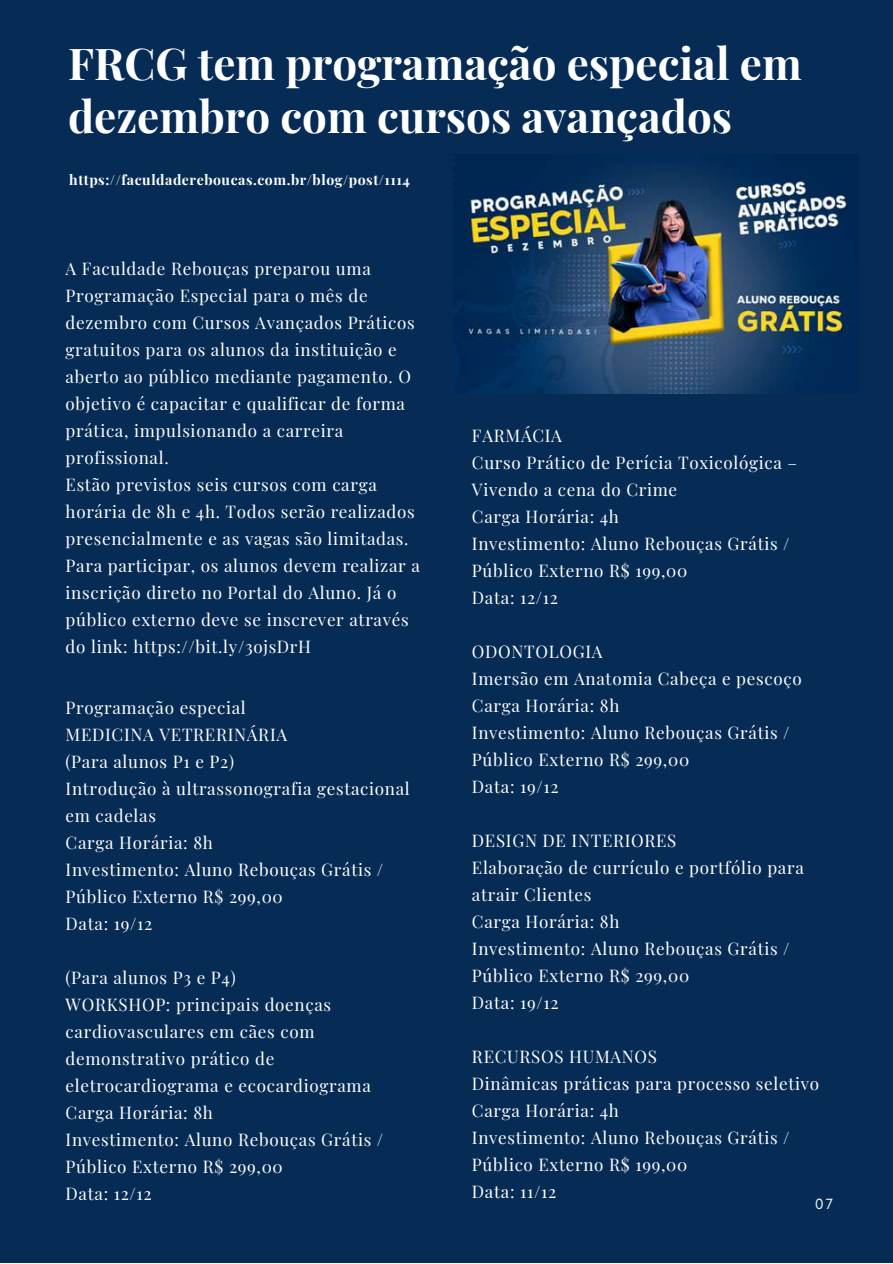
<style>
.page{position:relative;width:893px;height:1264px;background:#fff}
.page>*{position:absolute;margin:0;border:0;box-sizing:border-box;transform-origin:0 0}
.t1{font:700 43.95px/52.8px "Playfair Display";color:#fff}
.t2{font:17.1px/27px "Playfair Display";letter-spacing:.04em;color:#fff}
.t3{font:15.15px "Glacial Indifference";color:#fff}
.t4{font:700 14.1px "Playfair Display";letter-spacing:.04em;color:#fff}
</style>
<div class="page">
<div style="left:0;top:0;width:892px;height:1262px;background:#062c56"></div>
<img style="left:454px;top:173px;width:398px;height:220px">
<h1 class="t1" style="left:68px;top:36px;width:735px">FRCG tem programação especial em dezembro com cursos avançados</h1>
<p class="t4" style="left:69px;top:170px;width:342px">https://faculdadereboucas.com.br/blog/post/1114</p>
<p class="t2" style="left:66px;top:254px;width:356px">A Faculdade Rebouças preparou uma Programação Especial para o mês de dezembro com Cursos Avançados Práticos gratuitos para os alunos da instituição e aberto ao público mediante pagamento. O objetivo é capacitar e qualificar de forma prática, impulsionando a carreira profissional.<br>Estão previstos seis cursos com carga horária de 8h e 4h. Todos serão realizados presencialmente e as vagas são limitadas.<br>Para participar, os alunos devem realizar a inscrição direto no Portal do Aluno. Já o público externo deve se inscrever através do link: https://bit.ly/3ojsDrH</p>
<p class="t2" style="left:66px;top:693px;width:345px">Programação especial<br>MEDICINA VETRERINÁRIA<br>(Para alunos P1 e P2)<br>Introdução à ultrassonografia gestacional em cadelas<br>Carga Horária: 8h<br>Investimento: Aluno Rebouças Grátis /<br>Público Externo R$ 299,00<br>Data: 19/12</p>
<p class="t2" style="left:66px;top:962px;width:319px">(Para alunos P3 e P4)<br>WORKSHOP: principais doenças cardiovasculares em cães com demonstrativo prático de eletrocardiograma e ecocardiograma<br>Carga Horária: 8h<br>Investimento: Aluno Rebouças Grátis /<br>Público Externo R$ 299,00<br>Data: 12/12</p>
<p class="t2" style="left:472px;top:421px;width:327px">FARMÁCIA<br>Curso Prático de Perícia Toxicológica –<br>Vivendo a cena do Crime<br>Carga Horária: 4h<br>Investimento: Aluno Rebouças Grátis /<br>Público Externo R$ 199,00<br>Data: 12/12</p>
<p class="t2" style="left:472px;top:637px;width:331px">ODONTOLOGIA<br>Imersão em Anatomia Cabeça e pescoço<br>Carga Horária: 8h<br>Investimento: Aluno Rebouças Grátis /<br>Público Externo R$ 299,00<br>Data: 19/12</p>
<p class="t2" style="left:472px;top:826px;width:333px">DESIGN DE INTERIORES<br>Elaboração de currículo e portfólio para atrair Clientes<br>Carga Horária: 8h<br>Investimento: Aluno Rebouças Grátis /<br>Público Externo R$ 299,00<br>Data: 19/12</p>
<p class="t2" style="left:472px;top:1042px;width:348px">RECURSOS HUMANOS<br>Dinâmicas práticas para processo seletivo<br>Carga Horária: 4h<br>Investimento: Aluno Rebouças Grátis /<br>Público Externo R$ 199,00<br>Data: 11/12</p>
<p class="t3" style="left:815px;top:1194px;width:20px">07</p>
</div>
